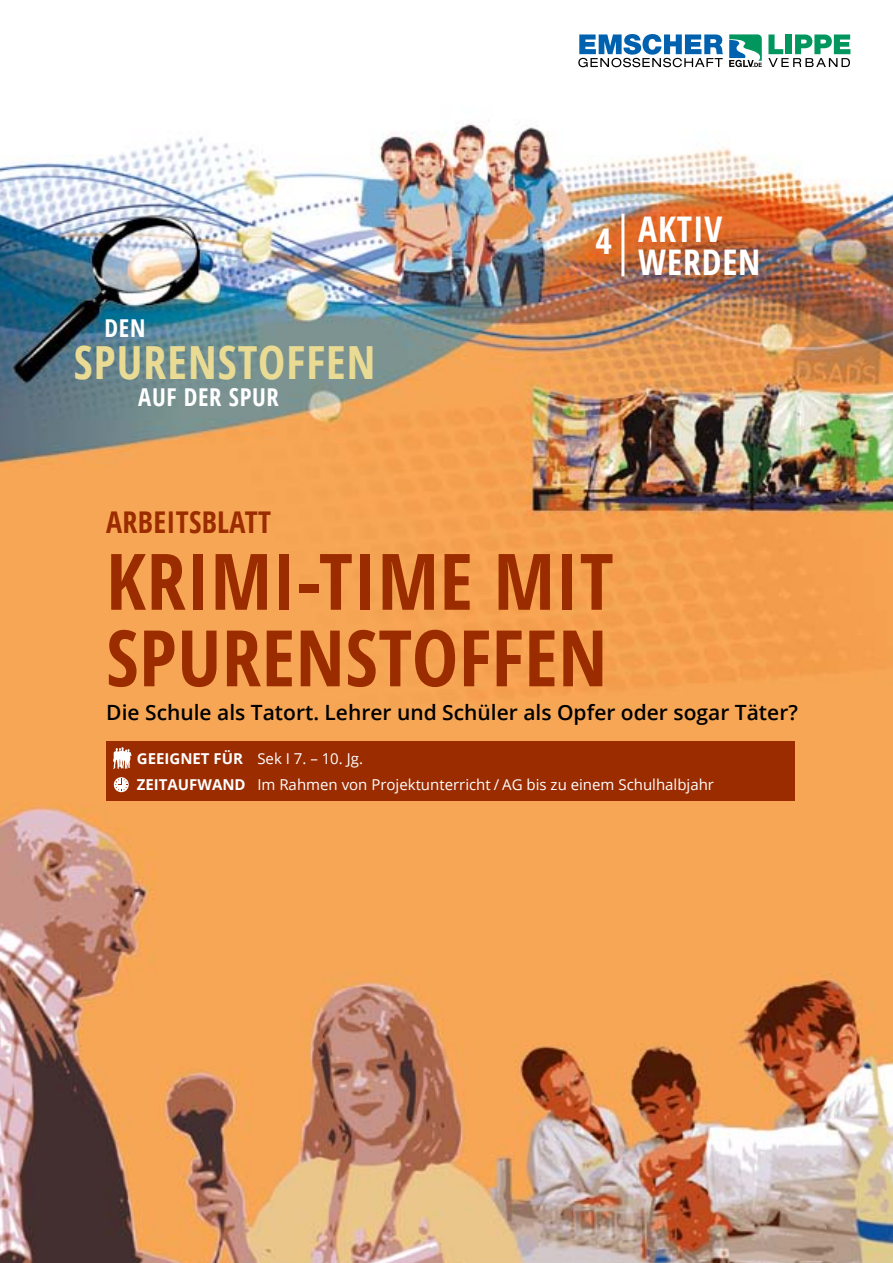
<style>
.page{position:relative;width:893px;height:1263px;background:#fff}
.page>*{position:absolute;margin:0;border:0;box-sizing:border-box;transform-origin:0 0}
.t1{font:700 condensed 78px/76.5px "Open Sans";letter-spacing:.01em;color:#9a2c00}
.t2{font:700 condensed 45.75px "Open Sans";letter-spacing:.025em;color:#e9db94}
.t3{font:700 condensed 35.4px/33px "Open Sans";color:#fff}
.t4{font:700 condensed 30px "Open Sans";letter-spacing:.01em;color:#9a2c00}
.t5{font:700 condensed 24.6px "Open Sans";letter-spacing:.025em;color:#fff}
.t6{font:600 21px "Open Sans";color:#000}
.t7{font:15px/25.8px "Open Sans";color:#fff}
.s1{font-weight:700}
</style>
<div class="page">
<img style="left:0;top:34px;width:893px;height:1229px">
<hr style="left:621px;top:214px;width:3px;height:62px;background:#fff">
<svg style="left:578px;top:34px;width:145px;height:33px"></svg>
<svg style="left:768px;top:35px;width:82px;height:32px"></svg>
<svg style="left:729px;top:34px;width:33px;height:33px"></svg>
<div style="left:106px;top:741px;width:689px;height:60px;background:#9a2c00"></div>
<svg style="left:114px;top:777px;width:15px;height:15px"></svg>
<svg style="left:113px;top:747px;width:19px;height:22px"></svg>
<h3 class="t5" style="left:105px;top:311px;width:42px">DEN</h3>
<h2 class="t2" style="left:74px;top:330px;width:303px">SPURENSTOFFEN</h2>
<h3 class="t5" style="left:138px;top:380px;width:142px">AUF DER SPUR</h3>
<h3 class="t3" style="left:595px;top:224px;width:18px">4</h3>
<h3 class="t3" style="left:638px;top:212px;width:86px">AKTIV<br>WERDEN</h3>
<h3 class="t4" style="left:106px;top:501px;width:166px">ARBEI TSBLATT</h3>
<h1 class="t1" style="left:106px;top:541px;width:507px">KRIMI-TIME MIT<br>SPURENSTOFFEN</h1>
<h3 class="t6" style="left:106px;top:698px;width:693px">Die Schule als Tatort. Lehrer und Schüler als Opfer oder sogar Täter?</h3>
<p class="t7" style="left:137px;top:745px;width:579px"><span class="s1">GEEIGNET FÜR</span> Sek I 7. – 10. Jg.<br><span class="s1">ZEITAUFWAND</span> Im Rahmen von Projektunterricht / AG bis zu einem Schulhalbjahr</p>
</div>
